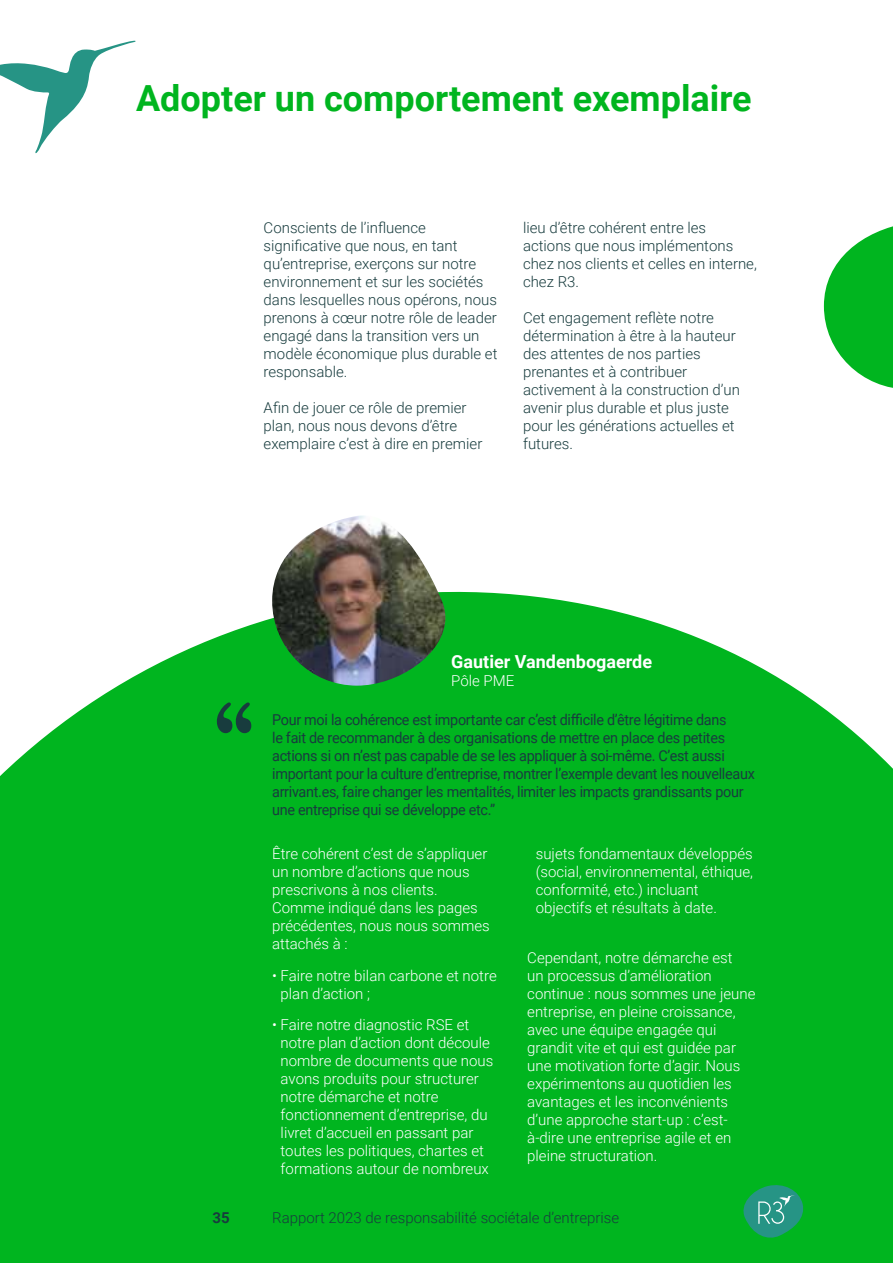
<style>
.page{position:relative;width:893px;height:1263px;background:#fff}
.page>*{position:absolute;margin:0;border:0;box-sizing:border-box;transform-origin:0 0}
.t1{font:700 36px "Roboto";color:#00b51f}
.t2{font:700 18px "Roboto";color:#fff}
.t3{font:300 15px/18px "Roboto";color:#fff}
.t4{font:300 15px/18px "Roboto";color:#183c3e}
.t5{font:15px/18px "Roboto";letter-spacing:-.02em;color:#183c3e;scale:.96 1}
.t6{font:700 15px "Roboto";color:#183c3e}
</style>
<div class="page">
<div style="left:0;top:1157px;width:893px;height:106px;background:#00b51f"></div>
<svg style="left:743px;top:1185px;width:60px;height:53px"></svg>
<svg style="left:0;top:40px;width:136px;height:114px"></svg>
<svg style="left:0;top:591px;width:892px;height:566px;background:#19bc35"></svg>
<img style="left:272px;top:515px;width:173px;height:171px">
<svg style="left:217px;top:702px;width:34px;height:31px"></svg>
<svg style="left:824px;top:226px;width:69px;height:162px"></svg>
<h1 class="t1" style="left:136px;top:73px;width:617px">Adopter un comportement exemplaire</h1>
<p class="t4" style="left:264px;top:219px;width:235px">Conscients de l’influence significative que nous, en tant qu’entreprise, exerçons sur notre environnement et sur les sociétés dans lesquelles nous opérons, nous prenons à cœur notre rôle de leader engagé dans la transition vers un modèle économique plus durable et responsable.</p>
<p class="t4" style="left:264px;top:399px;width:220px">Afin de jouer ce rôle de premier plan, nous nous devons d’être exemplaire c’est à dire en premier</p>
<p class="t4" style="left:523px;top:219px;width:235px">lieu d’être cohérent entre les actions que nous implémentons chez nos clients et celles en interne, chez R3.</p>
<p class="t4" style="left:523px;top:309px;width:218px">Cet engagement reflète notre détermination à être à la hauteur des attentes de nos parties prenantes et à contribuer activement à la construction d’un avenir plus durable et plus juste pour les générations actuelles et futures.</p>
<p class="t2" style="left:451px;top:649px;width:202px">Gautier Vandenbogaerde</p>
<p class="t3" style="left:451px;top:671px;width:65px">Pôle PME</p>
<p class="t5" style="left:272px;top:710px;width:504px">Pour moi la cohérence est importante car c’est difficile d’être légitime dans<br>le fait de recommander à des organisations de mettre en place des petites actions si on n’est pas capable de se les appliquer à soi-même. C’est aussi important pour la culture d’entreprise, montrer l’exemple devant les nouvelleaux arrivant.es, faire changer les mentalités, limiter les impacts grandissants pour une entreprise qui se développe etc.”</p>
<p class="t3" style="left:272px;top:844px;width:219px">Être cohérent c’est de s’appliquer un nombre d’actions que nous prescrivons à nos clients.<br>Comme indiqué dans les pages précédentes, nous nous sommes attachés à :</p>
<p class="t3" style="left:281px;top:966px;width:218px;text-indent:-8px">• Faire notre bilan carbone et notre plan d’action ;</p>
<p class="t3" style="left:281px;top:1015px;width:214px;text-indent:-8px">• Faire notre diagnostic RSE et notre plan d’action dont découle nombre de documents que nous avons produits pour structurer notre démarche et notre fonctionnement d’entreprise, du livret d’accueil en passant par toutes les politiques, chartes et formations autour de nombreux</p>
<p class="t3" style="left:536px;top:844px;width:219px">sujets fondamentaux développés (social, environnemental, éthique, conformité, etc.) incluant objectifs et résultats à date.</p>
<p class="t3" style="left:527px;top:948px;width:230px">Cependant, notre démarche est<br>un processus d’amélioration continue : nous sommes une jeune entreprise, en pleine croissance, avec une équipe engagée qui grandit vite et qui est guidée par une motivation forte d’agir. Nous expérimentons au quotidien les avantages et les inconvénients d’une approche start-up : c’est&shy;à-dire une entreprise agile et en pleine structuration.</p>
<p class="t6" style="left:212px;top:1207px;width:19px">35</p>
<p class="t4" style="left:272px;top:1208px;width:349px">Rapport 2023 de responsabilité sociétale d’entreprise</p>
</div>
